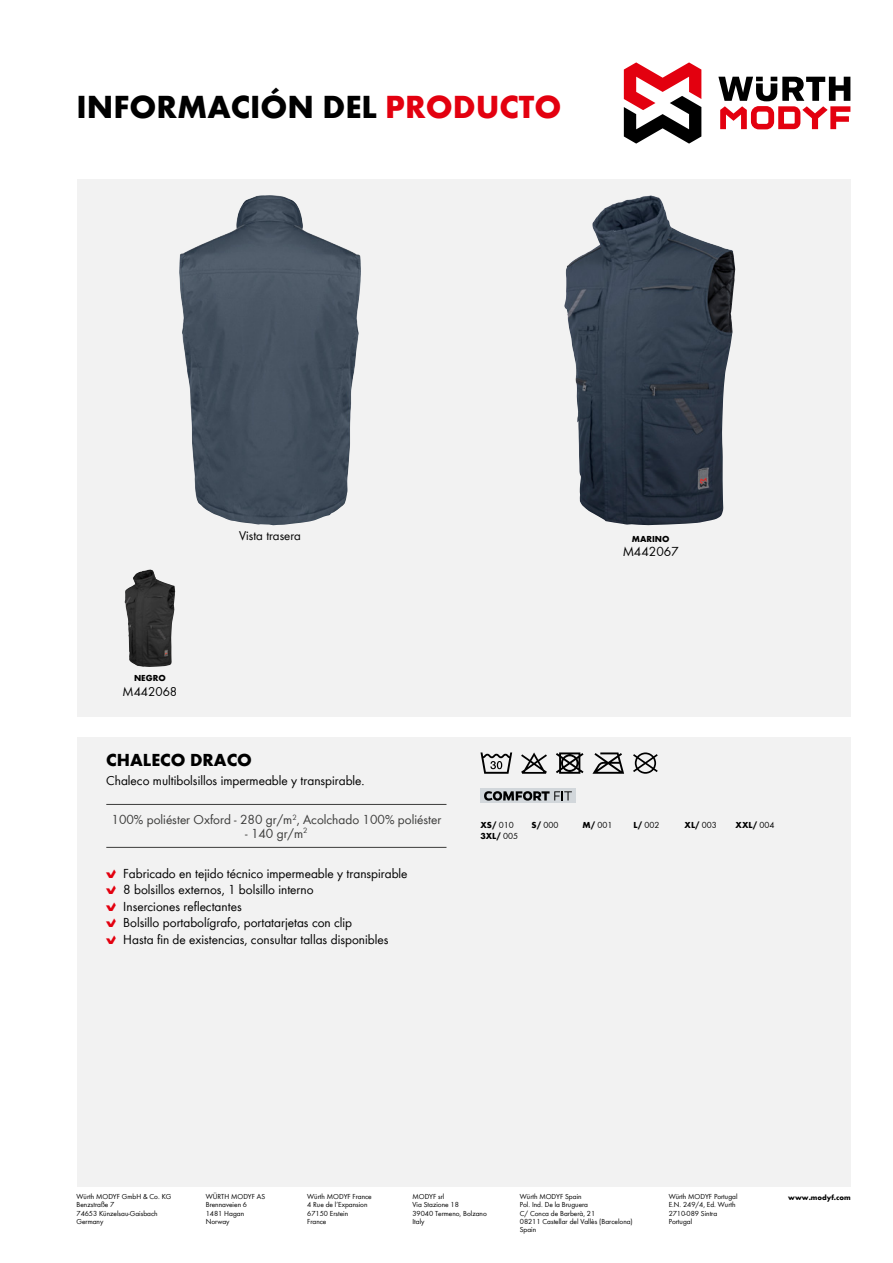
<style>
.page{position:relative;width:893px;height:1263px;background:#fff}
.page>*{position:absolute;margin:0;border:0;box-sizing:border-box;transform-origin:0 0}
.t1{font:700 33px "Wuerth Global";color:#000}
.t2{font:700 18px "Wuerth Global";color:#000}
.t3{font:13.5px/16.5px "Wuerth Global";color:#000}
.t4{font:13.5px "Wuerth Global";color:#3b3b3a}
.t5{font:13.2px "Wuerth Global";color:#000}
.t6{font:700 9px "Wuerth Global";color:#000}
.t7{font:9px "Wuerth Global";color:#000}
.t8{font:7.5px/8.2px "Wuerth Global";color:#000}
.t9{font:700 7.5px "Wuerth Global";color:#000}
.s1{color:#e3000f}
.s2{font-family:"Wuerth Num";color:#e3000f}
.s3{font-weight:400}
.s4{font-weight:700}
</style>
<div class="page">
<svg style="left:718px;top:77px;width:132px;height:52px"></svg>
<svg style="left:624px;top:62px;width:77px;height:82px"></svg>
<div style="left:77px;top:179px;width:773px;height:1007px;background:#f2f2f2"></div>
<div style="left:64px;top:717px;width:805px;height:19px;background:#fff"></div>
<svg style="left:633px;top:752px;width:25px;height:22px"></svg>
<svg style="left:592px;top:752px;width:32px;height:22px"></svg>
<svg style="left:556px;top:752px;width:27px;height:22px"></svg>
<svg style="left:521px;top:752px;width:26px;height:22px"></svg>
<svg style="left:480px;top:752px;width:32px;height:22px"></svg>
<hr style="left:106px;top:804px;width:340px;height:1px;background:#3b3b3a">
<hr style="left:106px;top:847px;width:340px;height:1px;background:#3b3b3a">
<div style="left:480px;top:788px;width:96px;height:15px;background:#d2d7db"></div>
<svg style="left:484px;top:791px;width:88px;height:10px"></svg>
<img style="left:564px;top:195px;width:171px;height:330px">
<img style="left:179px;top:195px;width:180px;height:330px">
<img style="left:125px;top:569px;width:50px;height:98px">
<h1 class="t1" style="left:77px;top:87px;width:486px">INFORMACIÓN DEL <span class="s1">PRODUCTO</span></h1>
<p class="t6" style="left:134px;top:672px;width:33px">NEGRO</p>
<h3 class="t5" style="left:123px;top:683px;width:56px">M442068</h3>
<h3 class="t5" style="left:239px;top:527px;width:63px">Vista trasera</h3>
<p class="t6" style="left:632px;top:533px;width:39px">MARINO</p>
<h3 class="t3" style="left:622px;top:543px;width:58px">M442067</h3>
<h2 class="t2" style="left:106px;top:749px;width:147px">CHALECO DRACO</h2>
<h3 class="t3" style="left:106px;top:772px;width:260px">Chaleco multibolsillos impermeable y transpirable.</h3>
<h3 class="t4" style="left:112px;top:812px;width:331px">100% poliéster Oxford - 280 gr/m<sup>2</sup>, Acolchado 100% poliéster</h3>
<h3 class="t4" style="left:245px;top:825px;width:64px">- 140 gr/m<sup>2</sup></h3>
<p class="t3" style="left:106px;top:865px;width:303px"><span class="s2">B</span> Fabricado en tejido técnico impermeable y transpirable <span class="s2">B</span> 8 bolsillos externos, 1 bolsillo interno<br><span class="s2">B</span> Inserciones reflectantes<br><span class="s2">B</span> Bolsillo portabolígrafo, portatarjetas con clip<br><span class="s2">B</span> Hasta fin de existencias, consultar tallas disponibles</p>
<p class="t6" style="left:480px;top:820px;width:35px">XS/ <span class="s3">010</span></p>
<p class="t7" style="left:531px;top:820px;width:28px"><span class="s4">S/</span> 000</p>
<p class="t7" style="left:583px;top:820px;width:31px"><span class="s4">M/</span> 001</p>
<p class="t7" style="left:634px;top:820px;width:27px"><span class="s4">L/</span> 002</p>
<p class="t6" style="left:685px;top:820px;width:34px">XL/ <span class="s3">003</span></p>
<p class="t6" style="left:736px;top:820px;width:40px">XXL/ <span class="s3">004</span></p>
<p class="t6" style="left:480px;top:831px;width:39px">3XL/ <span class="s3">005</span></p>
<p class="t8" style="left:206px;top:1192px;width:61px">WÜRTH MODYF AS<br>Brennaveien 6<br>1481 Hagan<br>Norway</p>
<p class="t8" style="left:307px;top:1192px;width:66px">Würth MODYF France<br>4 Rue de l’Expansion<br>67150 Erstein<br>France</p>
<p class="t8" style="left:669px;top:1192px;width:70px">Würth MODYF Portugal<br>E.N. 249/4, Ed. Wurth<br>2710-089 Sintra<br>Portugal</p>
<p class="t9" style="left:788px;top:1193px;width:64px">www.modyf.com</p>
<p class="t8" style="left:77px;top:1192px;width:96px">Würth MODYF GmbH &amp; Co. KG<br>Benzstraße 7<br>74653 Künzelsau-Gaisbach<br>Germany</p>
<p class="t8" style="left:412px;top:1192px;width:76px">MODYF srl<br>Via Stazione 18<br>39040 Termeno, Bolzano<br>Italy</p>
<p class="t8" style="left:520px;top:1192px;width:114px">Würth MODYF Spain<br>Pol. Ind. De la Bruguera<br>C/ Conca de Barberà, 21<br>08211 Castellar del Vallès (Barcelona)<br>Spain</p>
</div>
